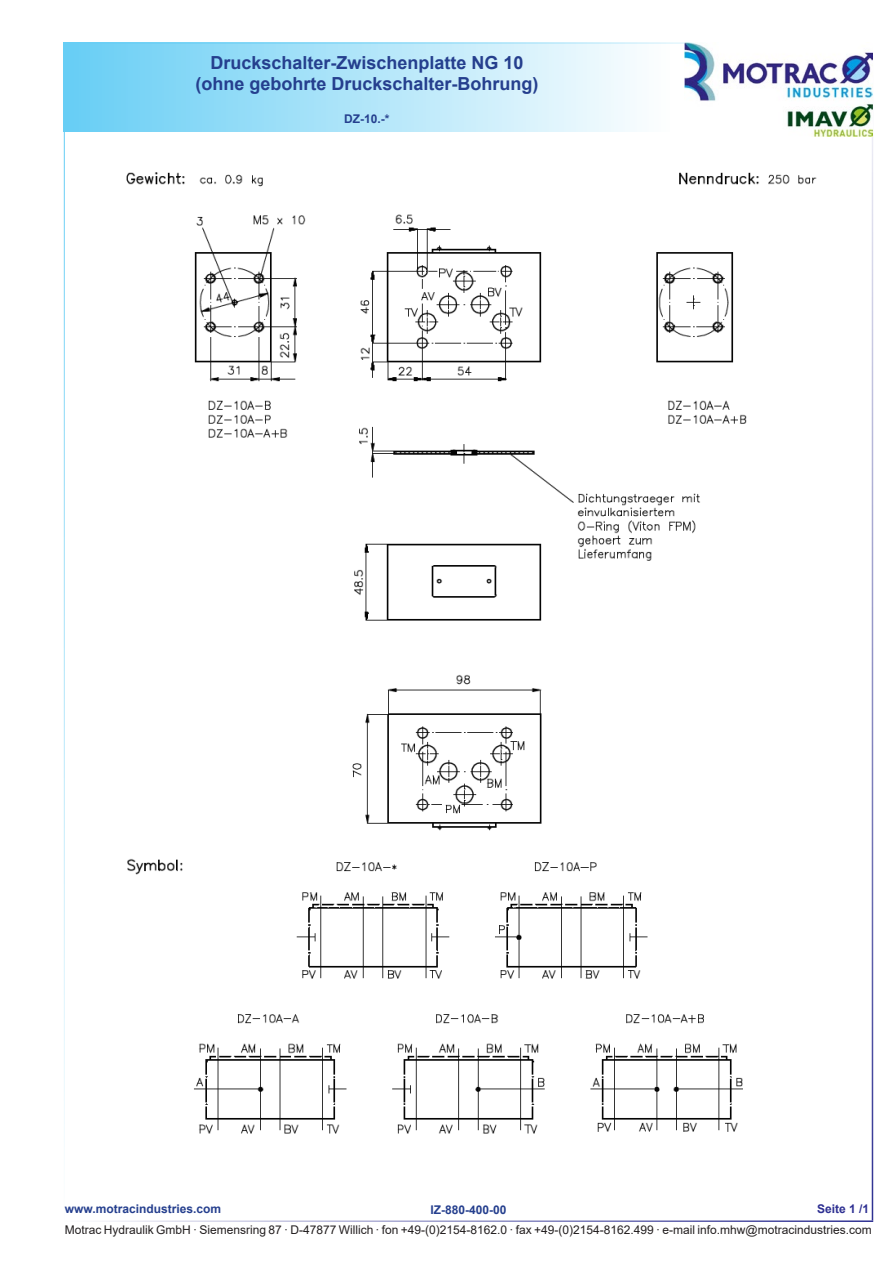
<style>
.page{position:relative;width:893px;height:1263px;background:#fff}
.page>*{position:absolute;margin:0;border:0;box-sizing:border-box;transform-origin:0 0}
.t1{font:700 18px/21.6px "Arial";color:#253f8e;text-align:center}
.t2{font:12px "Arial";color:#231f20}
.t3{font:700 12px "Arial";color:#253f8e}
.t4{font:700 12px "Arial";color:#2e3092}
</style>
<div class="page">
<div style="left:64px;top:43px;width:606px;height:89px;background:linear-gradient(to right,#66cef5,#fdfefe)"></div>
<hr style="left:64px;top:43px;width:808px;height:1px;background:#67cef5">
<hr style="left:64px;top:1220px;width:809px;height:2px;background:#2e3092">
<hr style="left:64px;top:43px;width:1px;height:1177px;background:#67cef5">
<hr style="left:872px;top:43px;width:1px;height:1177px;background:#2e3092">
<img style="left:685px;top:43px;width:187px;height:93px">
<img style="left:126px;top:172px;width:691px;height:449px">
<img style="left:127px;top:674px;width:616px;height:460px">
<h1 class="t1" style="left:195px;top:52px;width:345px">Druckschalter-Zwischenplatte NG 10 (ohne gebohrte Druckschalter-Bohrung)</h1>
<p class="t3" style="left:344px;top:110px;width:47px">DZ-10.-*</p>
<p class="t3" style="left:65px;top:1201px;width:158px">www.motracindustries.com</p>
<p class="t4" style="left:817px;top:1201px;width:54px">Seite 1 /1</p>
<p class="t2" style="left:65px;top:1221px;width:808px">Motrac Hydraulik GmbH · Siemensring 87 · D-47877 Willich · fon +49-(0)2154-8162.0 · fax +49-(0)2154-8162.499 · e-mail info.mhw@motracindustries.com</p>
<p class="t3" style="left:430px;top:1202px;width:78px">IZ-880-400-00</p>
</div>
